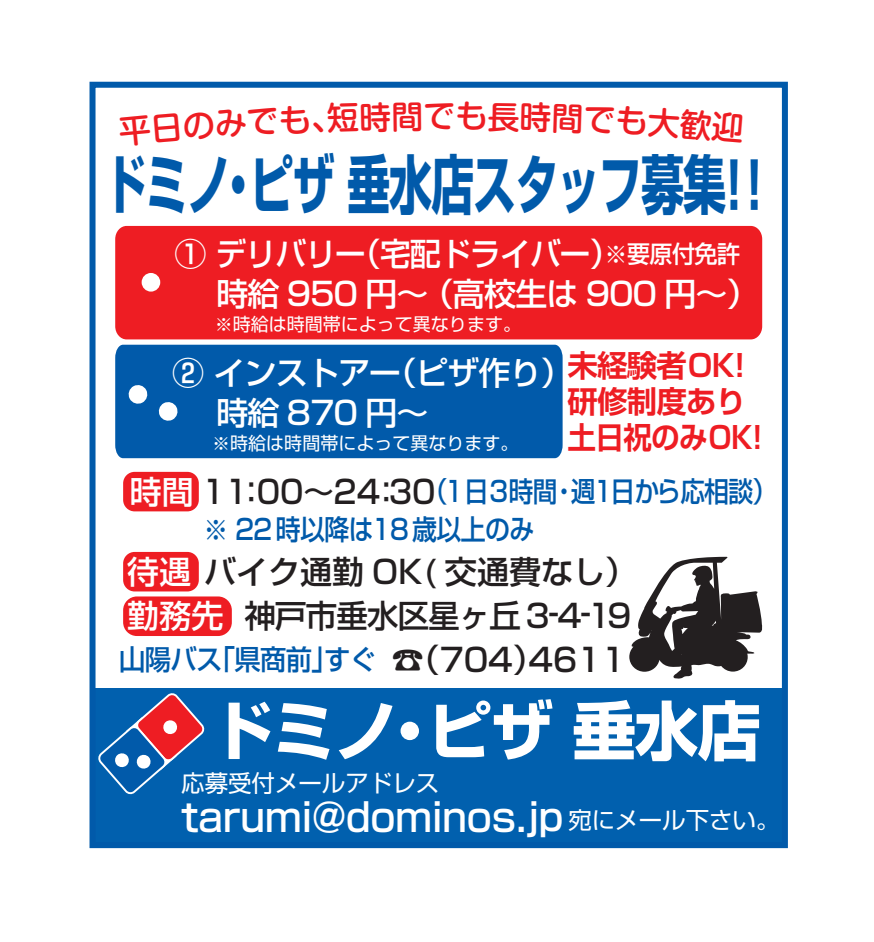
<style>
.page{position:relative;width:874px;height:942px;background:#fff}
.page>*{position:absolute;margin:0;border:0;box-sizing:border-box;transform-origin:0 0}
.t1{font:700 64px "Shin Go";letter-spacing:-.025em;color:#015aaa;scale:.67 1}
.t2{font:700 64px "Shin Go";letter-spacing:-.025em;color:#fff}
.t3{font:500 39.2px "Shin Go";color:#fff}
.t4{font:500 32px/40px "Shin Go";letter-spacing:-.025em;color:#fff}
.t5{font:500 32px/44px "Shin Go";color:#231f20}
.t6{font:500 32px "Shin M Go";color:#ee1d23}
.t7{font:700 30.4px/36px "Shin Go De";letter-spacing:-.025em;color:#ee1d23}
.t8{font:500 28px/38px "Shin Go";letter-spacing:-.025em;color:#015aaa;scale:.88 1}
.t9{font:500 28px "Shin Go";letter-spacing:-.025em;color:#015aaa;scale:.94 1}
.t10{font:23.6px "Shin Go";color:#fff}
.t11{font:18px "Shin Go";color:#fff}
.s1{font-size:24px}
.s2{font-size:32px;color:#fff}
.s3{font-size:32px;color:#231f20}
.s4{color:#fff}
</style>
<div class="page">
<div style="left:92px;top:688px;width:692px;height:156px;background:#0160ae"></div>
<div style="left:123px;top:471px;width:76px;height:40px;background:#ee1d23;border-radius:11px"></div>
<div style="left:123px;top:551px;width:76px;height:40px;background:#ee1d23;border-radius:11px"></div>
<div style="left:123px;top:596px;width:109px;height:39px;background:#ee1d23;border-radius:14px"></div>
<div style="left:115px;top:344px;width:447px;height:114px;background:#015aaa"></div>
<svg style="left:127px;top:383px;width:21px;height:22px"></svg>
<svg style="left:157px;top:400px;width:22px;height:22px"></svg>
<div style="left:115px;top:226px;width:646px;height:113px;background:#ee1d23;border-radius:12px"></div>
<div style="left:141px;top:273px;width:19px;height:18px;background:#fff;border-radius:50%"></div>
<svg style="left:629px;top:556px;width:134px;height:123px"></svg>
<svg style="left:98px;top:693px;width:107px;height:102px"></svg>
<div style="left:89px;top:82px;width:698px;height:765px;border:6px solid #015aaa"></div>
<p class="t6" style="left:423px;top:93px;width:66px">でも</p>
<h1 class="t1" style="left:103px;top:142px;width:1004px">ドミノ・ピザ 垂水店スタッフ募集！！</h1>
<p class="t4" style="left:216px;top:232px;width:543px;text-indent:-42px">① デリバリー（宅配ドライバー）<span class="s1">※要原付免許</span>時給 950 円～ （高校生は 900 円～）</p>
<p class="t11" style="left:215px;top:312px;width:308px">※時給は時間帯によって異なります。</p>
<p class="t4" style="left:216px;top:351px;width:358px;text-indent:-44px">② インストアー（ピザ作り）時給 870 円～</p>
<p class="t11" style="left:212px;top:431px;width:308px">※時給は時間帯によって異なります。</p>
<p class="t7" style="left:567px;top:345px;width:196px">未経験者OK!研修制度あり土日祝のみOK!</p>
<p class="t8" style="left:203px;top:471px;width:653px;text-indent:-73px"><span class="s2">時間</span> <span class="s3">11：00～24：30</span>（1日3時間・週1日から応相談）※ 22時以降は18歳以上のみ</p>
<p class="t5" style="left:127px;top:548px;width:511px"><span class="s4">待遇</span>バイク通勤 OK( 交通費なし）<span class="s4">勤務先</span> 神戸市垂水区星ヶ丘 3-4-19</p>
<p class="t9" style="left:119px;top:641px;width:540px">山陽バス「県商前」すぐ <span class="s3">☎（704）4611</span></p>
<h1 class="t2" style="left:209px;top:687px;width:552px">ドミノ・ピザ 垂水店</h1>
<p class="t10" style="left:181px;top:767px;width:259px">応募受付メールアドレス</p>
<p class="t3" style="left:181px;top:791px;width:383px">tarumi@dominos.jp</p>
<p class="t10" style="left:568px;top:804px;width:212px">宛にメール下さい。</p>
</div>
